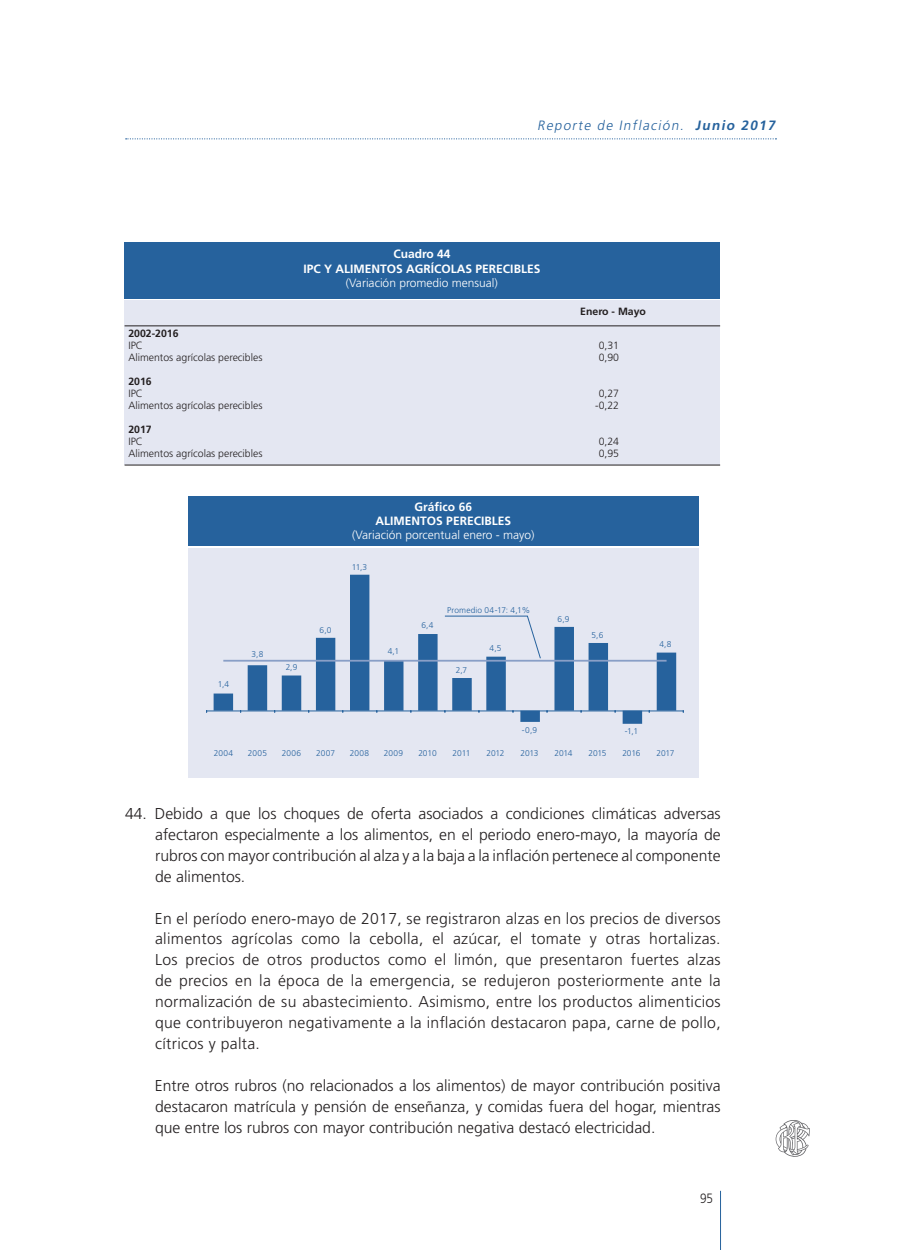
<style>
.page{position:relative;width:899px;height:1250px;background:#fff}
.page>*{position:absolute;margin:0;border:0;box-sizing:border-box;transform-origin:0 0}
.t1{font:300 15.75px/21px "Frutiger";color:#231f20;text-align:justify}
.t2{font:italic 300 13.5px "Frutiger";color:#26629d}
.t3{font:300 13.5px "Frutiger";color:#231f20;scale:.88 1}
.t4{font:700 12px/14.4px "Frutiger";color:#fff;text-align:center}
.t5{font:300 12px "Frutiger";color:#fff}
.t6{font:300 10.5px "Frutiger";color:#231f20}
.t7{font:700 10.5px "Frutiger";color:#231f20}
.t8{font:300 8.4px "Frutiger";color:#26629d}
.t9{font:300 8.4px "Frutiger";letter-spacing:.02em;color:#26629d}
.s1{font-weight:700}
</style>
<div class="page">
<svg style="left:126px;top:138px;width:650px;height:1px"></svg>
<hr style="left:720px;top:1190px;width:1px;height:59px;background:#26629d">
<svg style="left:775px;top:1120px;width:34px;height:37px"></svg>
<div style="left:188px;top:548px;width:510px;height:230px;background:#e4e7f2"></div>
<div style="left:188px;top:496px;width:510px;height:49px;background:#26629d"></div>
<svg style="left:213px;top:574px;width:463px;height:149px"></svg>
<hr style="left:207px;top:710px;width:476px;height:1px;background:#26629d">
<hr style="left:224px;top:659px;width:441px;height:2px;background:#899fc7">
<div style="left:124px;top:301px;width:596px;height:164px;background:#e4e7f2"></div>
<div style="left:124px;top:242px;width:596px;height:56px;background:#26629d"></div>
<hr style="left:124px;top:325px;width:596px;height:1px;background:#231f20">
<hr style="left:124px;top:464px;width:596px;height:1px;background:#231f20">
<p class="t2" style="left:537px;top:118px;width:242px">Reporte de Inflación. <span class="s1">Junio 2017</span></p>
<p class="t4" style="left:303px;top:247px;width:238px">Cuadro 44<br>IPC Y ALIMENTOS AGRÍCOLAS PERECIBLES</p>
<p class="t5" style="left:346px;top:276px;width:153px">(Variación promedio mensual)</p>
<p class="t7" style="left:580px;top:305px;width:67px">Enero - Mayo</p>
<p class="t7" style="left:128px;top:327px;width:52px">2002-2016</p>
<p class="t6" style="left:128px;top:339px;width:16px">IPC</p>
<p class="t6" style="left:598px;top:339px;width:22px">0,31</p>
<p class="t6" style="left:128px;top:351px;width:135px">Alimentos agrícolas perecibles</p>
<p class="t6" style="left:598px;top:351px;width:22px">0,90</p>
<p class="t7" style="left:128px;top:375px;width:25px">2016</p>
<p class="t6" style="left:128px;top:387px;width:16px">IPC</p>
<p class="t6" style="left:598px;top:387px;width:22px">0,27</p>
<p class="t6" style="left:128px;top:399px;width:135px">Alimentos agrícolas perecibles</p>
<p class="t6" style="left:595px;top:399px;width:25px">-0,22</p>
<p class="t7" style="left:128px;top:423px;width:25px">2017</p>
<p class="t6" style="left:128px;top:435px;width:16px">IPC</p>
<p class="t6" style="left:598px;top:435px;width:22px">0,24</p>
<p class="t6" style="left:128px;top:447px;width:135px">Alimentos agrícolas perecibles</p>
<p class="t6" style="left:598px;top:447px;width:22px">0,95</p>
<p class="t4" style="left:375px;top:499px;width:137px">Gráfico 66<br>ALIMENTOS PERECIBLES</p>
<p class="t5" style="left:352px;top:528px;width:184px">(Variación porcentual enero - mayo)</p>
<p class="t8" style="left:218px;top:679px;width:13px">1,4</p>
<p class="t8" style="left:251px;top:649px;width:13px">3,8</p>
<p class="t8" style="left:286px;top:662px;width:13px">2,9</p>
<p class="t8" style="left:352px;top:562px;width:17px">11,3</p>
<p class="t8" style="left:319px;top:625px;width:13px">6,0</p>
<p class="t8" style="left:388px;top:646px;width:13px">4,1</p>
<p class="t8" style="left:214px;top:748px;width:21px">2004</p>
<p class="t8" style="left:248px;top:748px;width:21px">2005</p>
<p class="t8" style="left:282px;top:748px;width:21px">2006</p>
<p class="t8" style="left:316px;top:748px;width:20px">2007</p>
<p class="t8" style="left:350px;top:748px;width:21px">2008</p>
<p class="t8" style="left:384px;top:748px;width:21px">2009</p>
<p class="t8" style="left:421px;top:620px;width:14px">6,4</p>
<p class="t9" style="left:447px;top:605px;width:84px">Promedio 04-17: 4,1%</p>
<p class="t8" style="left:456px;top:665px;width:13px">2,7</p>
<p class="t8" style="left:489px;top:643px;width:13px">4,5</p>
<p class="t8" style="left:418px;top:748px;width:20px">2010</p>
<p class="t8" style="left:452px;top:748px;width:19px">2011</p>
<p class="t8" style="left:486px;top:748px;width:20px">2012</p>
<p class="t8" style="left:522px;top:725px;width:16px">-0,9</p>
<p class="t8" style="left:520px;top:748px;width:20px">2013</p>
<p class="t8" style="left:557px;top:614px;width:13px">6,9</p>
<p class="t8" style="left:591px;top:630px;width:13px">5,6</p>
<p class="t8" style="left:659px;top:639px;width:14px">4,8</p>
<p class="t8" style="left:554px;top:748px;width:20px">2014</p>
<p class="t8" style="left:588px;top:748px;width:20px">2015</p>
<p class="t8" style="left:624px;top:726px;width:15px">-1,1</p>
<p class="t8" style="left:622px;top:748px;width:20px">2016</p>
<p class="t8" style="left:656px;top:748px;width:20px">2017</p>
<p class="t1" style="left:155px;top:803px;width:567px;text-indent:-30px">44. Debido a que los choques de oferta asociados a condiciones climáticas adversas afectaron especialmente a los alimentos, en el periodo enero-mayo, la mayoría de rubros con mayor contribución al alza y a la baja a la inflación pertenece al componente de alimentos.</p>
<p class="t1" style="left:155px;top:907px;width:567px">En el período enero-mayo de 2017, se registraron alzas en los precios de diversos alimentos agrícolas como la cebolla, el azúcar, el tomate y otras hortalizas.<br>Los precios de otros productos como el limón, que presentaron fuertes alzas de precios en la época de la emergencia, se redujeron posteriormente ante la normalización de su abastecimiento. Asimismo, entre los productos alimenticios que contribuyeron negativamente a la inflación destacaron papa, carne de pollo, cítricos y palta.</p>
<p class="t1" style="left:155px;top:1075px;width:567px">Entre otros rubros (no relacionados a los alimentos) de mayor contribución positiva destacaron matrícula y pensión de enseñanza, y comidas fuera del hogar, mientras que entre los rubros con mayor contribución negativa destacó electricidad.</p>
<p class="t3" style="left:700px;top:1190px;width:16px">95</p>
</div>
